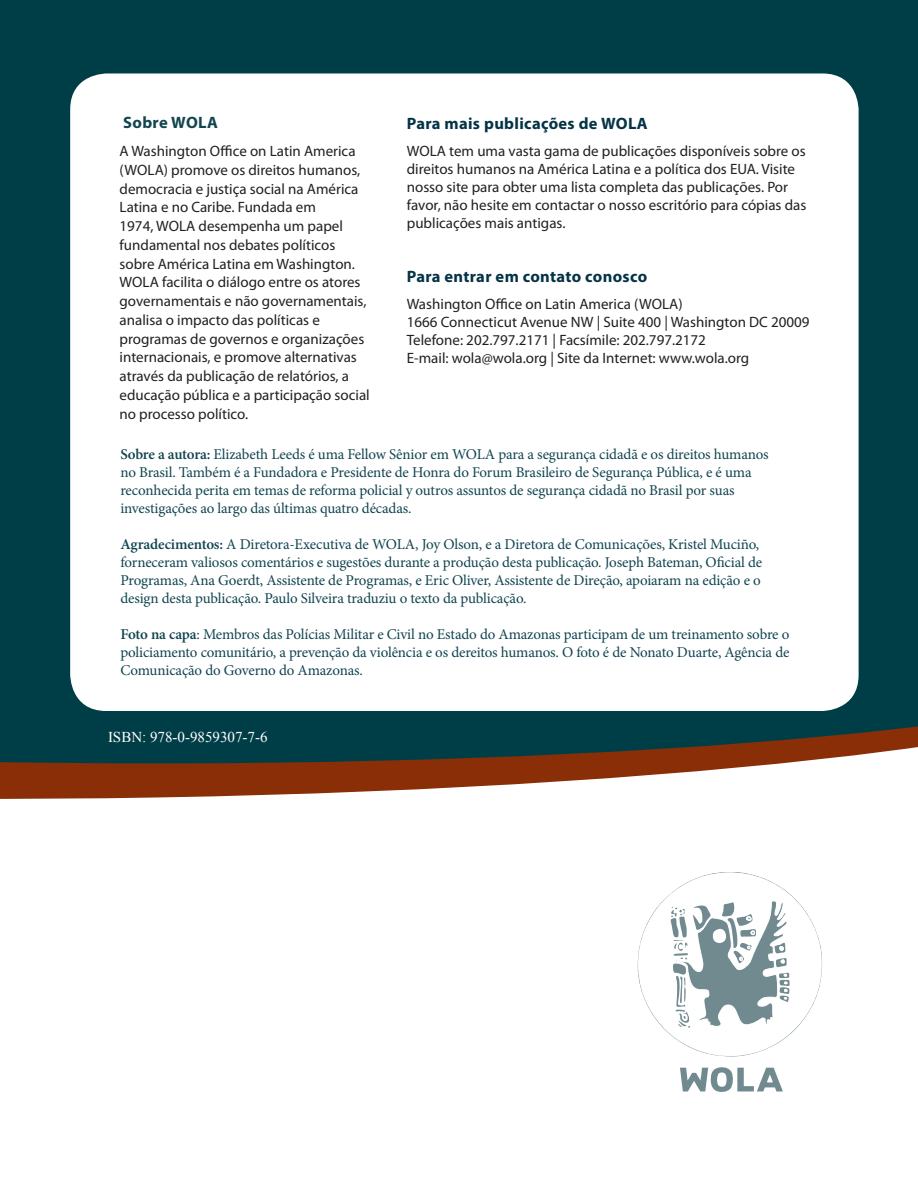
<style>
.page{position:relative;width:918px;height:1188px;background:#fff}
.page>*{position:absolute;margin:0;border:0;box-sizing:border-box;transform-origin:0 0}
.t1{font:700 16.5px "Myriad Pro";letter-spacing:.02em;color:#053346}
.t2{font:700 16.5px "Myriad Pro";letter-spacing:.02em;color:#114550}
.t3{font:15px/18.8px "Myriad Pro";color:#231f20}
.t4{font:15px/18px "Minion Pro";letter-spacing:-.01em;color:#114550}
.t5{font:15px "Times New Roman";color:#fff}
.s1{font-weight:600}
</style>
<div class="page">
<svg style="left:0;top:764px;width:775px;height:35px;fill:#8a2e07"></svg>
<svg style="left:0;top:581px;width:918px;height:183px;background:#153f42"></svg>
<div style="left:0;top:0;width:918px;height:581px;background:#003e47"></div>
<div style="left:70px;top:73px;width:789px;height:638px;background:#fff;border-radius:36px"></div>
<svg style="left:680px;top:1067px;width:103px;height:25px"></svg>
<svg style="left:638px;top:872px;width:184px;height:184px"></svg>
<p class="t2" style="left:123px;top:112px;width:96px">Sobre WOLA</p>
<p class="t3" style="left:120px;top:141px;width:252px">A Washington Office on Latin America (WOLA) promove os direitos humanos, democracia e justiça social na América Latina e no Caribe. Fundada em<br>1974, WOLA desempenha um papel fundamental nos debates políticos sobre América Latina em Washington.<br>WOLA facilita o diálogo entre os atores governamentais e não governamentais, analisa o impacto das políticas e programas de governos e organizações internacionais, e promove alternativas através da publicação de relatórios, a educação pública e a participação social no processo político.</p>
<p class="t1" style="left:407px;top:113px;width:242px">Para mais publicações de WOLA</p>
<p class="t3" style="left:407px;top:142px;width:401px;line-height:18px">WOLA tem uma vasta gama de publicações disponíveis sobre os direitos humanos na América Latina e a política dos EUA. Visite nosso site para obter uma lista completa das publicações. Por favor, não hesite em contactar o nosso escritório para cópias das publicações mais antigas.</p>
<p class="t1" style="left:407px;top:266px;width:242px">Para entrar em contato conosco</p>
<p class="t3" style="left:407px;top:295px;width:277px">Washington Office on Latin America (WOLA)</p>
<p class="t3" style="left:407px;top:313px;width:404px">1666 Connecticut Avenue NW | Suite 400 | Washington DC 20009</p>
<p class="t3" style="left:407px;top:331px;width:301px">Telefone: 202.797.2171 | Facsímile: 202.797.2172</p>
<p class="t3" style="left:407px;top:349px;width:344px">E-mail: wola@wola.org | Site da Internet: www.wola.org</p>
<p class="t4" style="left:120px;top:445px;width:650px"><span class="s1">Sobre a autora:</span> Elizabeth Leeds é uma Fellow Sênior em WOLA para a segurança cidadã e os direitos humanos no Brasil. Também é a Fundadora e Presidente de Honra do Forum Brasileiro de Segurança Pública, e é uma reconhecida perita em temas de reforma policial y outros assuntos de segurança cidadã no Brasil por suas investigações ao largo das últimas quatro décadas.</p>
<p class="t4" style="left:120px;top:535px;width:643px"><span class="s1">Agradecimentos:</span> A Diretora-Executiva de WOLA, Joy Olson, e a Diretora de Comunicações, Kristel Muciño, forneceram valiosos comentários e sugestões durante a produção desta publicação. Joseph Bateman, Oficial de Programas, Ana Goerdt, Assistente de Programas, e Eric Oliver, Assistente de Direção, apoiaram na edição e o design desta publicação. Paulo Silveira traduziu o texto da publicação.</p>
<p class="t4" style="left:120px;top:625px;width:671px;text-align:justify"><span class="s1">Foto na capa</span>: Membros das Polícias Militar e Civil no Estado do Amazonas participam de um treinamento sobre o policiamento comunitário, a prevenção da violência e os dereitos humanos. O foto é de Nonato Duarte, Agência de Comunicação do Governo do Amazonas.</p>
<p class="t5" style="left:108px;top:727px;width:161px">ISBN: 978-0-9859307-7-6</p>
</div>
